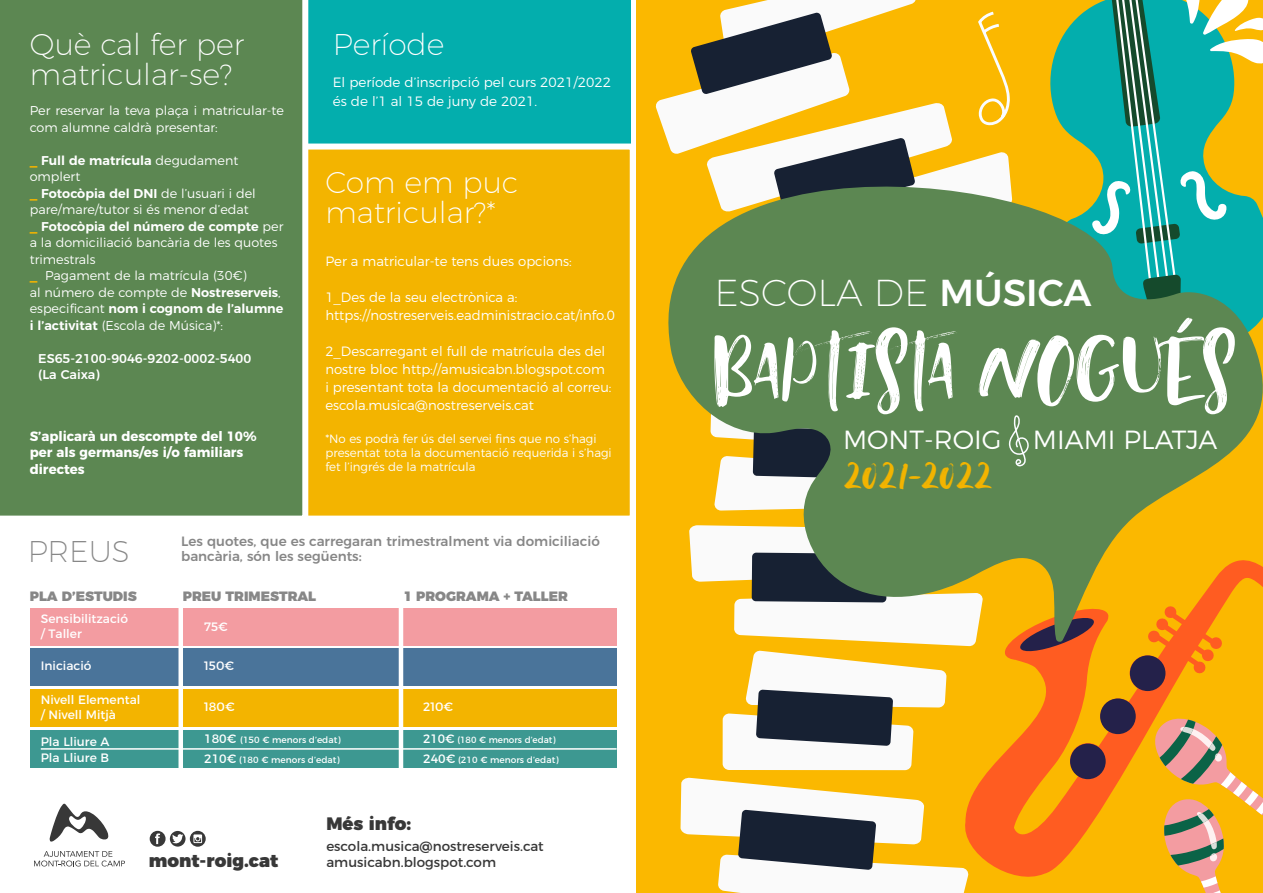
<style>
.page{position:relative;width:1263px;height:893px;background:#fff}
.page>*{position:absolute;margin:0;border:0;box-sizing:border-box;transform-origin:0 0}
.t1{font:75px "Zeitgeist Regular Demo";color:#fff}
.t2{font:43.2px "Zeitgeist Regular Demo";color:#f3b400}
.t3{font:200 37.5px "Montserrat";color:#fff}
.t4{font:200 30px/30px "Montserrat";color:#fff}
.t5{font:200 30px "Montserrat";color:#878787}
.t6{font:300 26.25px "Montserrat";color:#fff}
.t7{font:900 18px "Montserrat";color:#383838}
.t8{font:300 13.5px/18px "Montserrat";color:#fff}
.t9{font:500 13.5px "Montserrat";color:#878787}
.t10{font:700 13.5px/16.4px "Montserrat";color:#fff}
.t11{font:13.5px/16.2px "Montserrat";color:#383838}
.t12{font:900 13.5px "Montserrat";color:#878787}
.t13{font:300 12.75px/16.5px "Montserrat";color:#fff}
.t14{font:500 12.75px/16.5px "Montserrat";color:#fff}
.t15{font:12.15px/14.5px "Montserrat";color:#fff}
.t16{font:300 12px/14.4px "Montserrat";color:#fff}
.t17{font:9px "Montserrat";color:#fff}
.s1{font-weight:900;color:#f3b400}
.s2{font-weight:600}
.s3{font-size:12.15px}
.s4{font-weight:500}
</style>
<div class="page">
<div style="left:636px;top:0;width:627px;height:893px;background:#fbb800"></div>
<svg style="left:1050px;top:7px;width:41px;height:108px;fill:#03aead"></svg>
<svg style="left:1091px;top:0;width:172px;height:115px;background:#4fad8c"></svg>
<div style="left:302px;top:0;width:329px;height:146px;background:#03aead"></div>
<div style="left:299px;top:144px;width:337px;height:378px;background:#f3b400;border:6px solid #fff"></div>
<div style="left:0;top:0;width:308px;height:522px;background:#5c8752"></div>
<div style="left:30px;top:608px;width:587px;height:37px;background:#f39ca1"></div>
<div style="left:30px;top:649px;width:587px;height:37px;background:#4a749a"></div>
<div style="left:30px;top:689px;width:587px;height:38px;background:#f3b400"></div>
<div style="left:30px;top:730px;width:587px;height:38px;background:#3d9891"></div>
<hr style="left:41px;top:748px;width:576px;height:2px;background:#fff">
<div style="left:178px;top:583px;width:5px;height:193px;background:#fff"></div>
<hr style="left:399px;top:583px;width:4px;height:193px;background:#fff">
<svg style="left:680px;top:777px;width:286px;height:116px"></svg>
<svg style="left:722px;top:643px;width:238px;height:127px"></svg>
<svg style="left:960px;top:643px;width:262px;height:244px"></svg>
<svg style="left:1018px;top:643px;width:78px;height:10px"></svg>
<div style="left:1130px;top:655px;width:35px;height:36px;background:#24214a;border-radius:50%"></div>
<div style="left:1100px;top:698px;width:36px;height:36px;background:#24214a;border-radius:50%"></div>
<div style="left:1070px;top:744px;width:36px;height:35px;background:#24214a;border-radius:50%"></div>
<svg style="left:631px;top:115px;width:632px;height:528px"></svg>
<svg style="left:1153px;top:718px;width:110px;height:175px"></svg>
<svg style="left:655px;top:0;width:375px;height:511px"></svg>
<svg style="left:50px;top:803px;width:58px;height:39px"></svg>
<svg style="left:34px;top:851px;width:91px;height:15px"></svg>
<svg style="left:150px;top:831px;width:56px;height:16px"></svg>
<h3 class="t4" style="left:30px;top:26px;width:216px">Què cal fer per matricular-se?</h3>
<h3 class="t4" style="left:333px;top:26px;width:113px">Període</h3>
<p class="t8" style="left:333px;top:71px;width:280px;line-height:19.5px">El període d’inscripció pel curs 2021/2022 és de l’1 al 15 de juny de 2021.</p>
<p class="t13" style="left:30px;top:102px;width:256px">Per reservar la teva plaça i matricular-te com alumne caldrà presentar:</p>
<p class="t13" style="left:30px;top:151px;width:255px"><span class="s1">_</span> <span class="s2">Full de matrícula</span> degudament omplert<br><span class="s1">_</span> <span class="s2">Fotocòpia del DNI</span> de l’usuari i del pare/mare/tutor si és menor d’edat<br><span class="s1">_</span> <span class="s2">Fotocòpia del número de compte</span> per a la domiciliació bancària de les quotes trimestrals<br><span class="s1">_</span> Pagament de la matrícula (30€)<br>al número de compte de <span class="s2">Nostreserveis</span>, especificant <span class="s2">nom i cognom de l’alumne i l’activitat</span> (Escola de Música)*:</p>
<p class="t14" style="left:38px;top:349px;width:215px">ES65-2100-9046-9202-0002-5400 (La Caixa)</p>
<h3 class="t4" style="left:325px;top:165px;width:195px">Com em puc matricular?*</h3>
<p class="t8" style="left:325px;top:251px;width:248px">Per a matricular-te tens dues opcions:</p>
<p class="t8" style="left:325px;top:287px;width:291px">1_Des de la seu electrònica a: https://nostreserveis.eadministracio.cat/info.0</p>
<p class="t8" style="left:325px;top:341px;width:288px">2_Descarregant el full de matrícula des del nostre bloc http://amusicabn.blogspot.com i presentant tota la documentació al correu: escola.musica@nostreserveis.cat</p>
<p class="t16" style="left:325px;top:430px;width:288px">*No es podrà fer ús del servei fins que no s’hagi presentat tota la documentació requerida i s’hagi fet l’ingrés de la matrícula</p>
<p class="t10" style="left:30px;top:427px;width:228px">S’aplicarà un descompte del 10% per als germans/es i/o familiars directes</p>
<p class="t9" style="left:181px;top:531px;width:420px">Les quotes, que es carregaran trimestralment via domiciliació</p>
<h3 class="t5" style="left:28px;top:529px;width:104px">PREUS</h3>
<p class="t9" style="left:181px;top:546px;width:182px">bancària, són les següents:</p>
<p class="t12" style="left:30px;top:584px;width:108px">PLA D’ESTUDIS</p>
<p class="t15" style="left:41px;top:610px;width:89px">Sensibilització / Taller</p>
<p class="t15" style="left:204px;top:618px;width:25px">75€</p>
<p class="t15" style="left:41px;top:658px;width:52px">Iniciació</p>
<p class="t15" style="left:204px;top:658px;width:31px">150€</p>
<p class="t15" style="left:41px;top:691px;width:101px">Nivell Elemental / Nivell Mitjà</p>
<p class="t15" style="left:204px;top:698px;width:32px">180€</p>
<p class="t15" style="left:423px;top:698px;width:31px">210€</p>
<p class="t15" style="left:41px;top:733px;width:70px">Pla Lliure A</p>
<p class="t17" style="left:204px;top:733px;width:138px"><span class="s3">180€</span> (150 € menors d’edat)</p>
<p class="t17" style="left:423px;top:733px;width:134px"><span class="s3">210€</span> (180 € menors d’edat)</p>
<p class="t15" style="left:41px;top:749px;width:70px">Pla Lliure B</p>
<p class="t17" style="left:204px;top:752px;width:137px"><span class="s3">210€</span> (180 € menors d’edat)</p>
<p class="t17" style="left:423px;top:752px;width:137px"><span class="s3">240€</span> (210 € menors d’edat)</p>
<p class="t12" style="left:183px;top:584px;width:135px">PREU TRIMESTRAL</p>
<p class="t12" style="left:404px;top:584px;width:165px">1 PROGRAMA + TALLER</p>
<h3 class="t7" style="left:149px;top:846px;width:131px">mont-roig.cat</h3>
<h3 class="t7" style="left:326px;top:808px;width:86px">Més info:</h3>
<p class="t11" style="left:326px;top:837px;width:219px">escola.musica@nostreserveis.cat amusicabn.blogspot.com</p>
<h3 class="t3" style="left:714px;top:264px;width:379px">ESCOLA DE <span class="s4">MÚSICA</span></h3>
<h1 class="t1" style="left:714px;top:324px;width:520px">BAPTISTA NOGUÉS</h1>
<h3 class="t6" style="left:843px;top:419px;width:376px">MONT-ROIG MIAMI PLATJA</h3>
<h2 class="t2" style="left:844px;top:451px;width:150px">2021-2022</h2>
</div>
